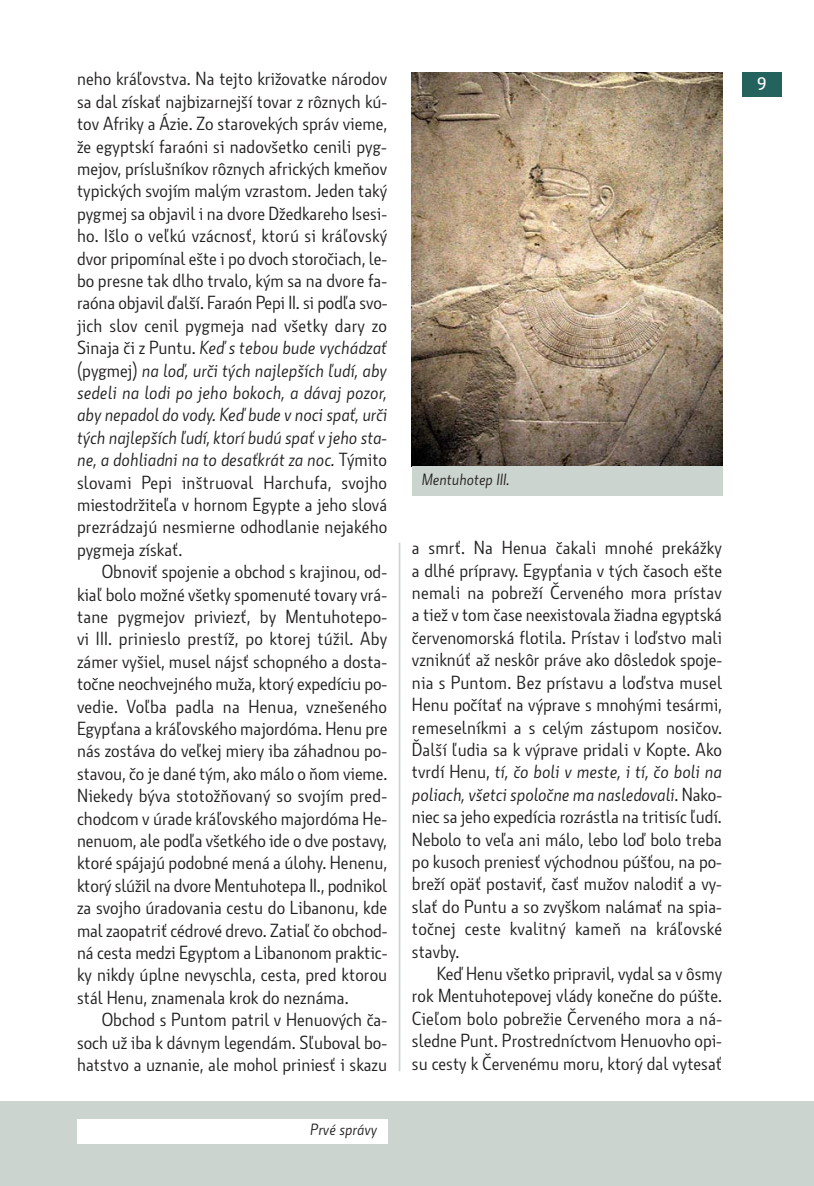
<style>
.page{position:relative;width:814px;height:1186px;background:#fff}
.page>*{position:absolute;margin:0;border:0;box-sizing:border-box;transform-origin:0 0}
.t1{font:18.38px/22.4px "Botanika Lite CE";color:#231f20;text-align:justify}
.t2{font:17.5px "Botanika Demi CE";color:#fff}
.t3{font:italic 15.75px "Botanika Lite CE";color:#231f20}
.s1{font-style:italic}
</style>
<div class="page">
<hr style="left:399px;top:543px;width:1px;height:528px;background:#cbd4cf">
<div style="left:0;top:1101px;width:814px;height:85px;background:#cbd4cf"></div>
<div style="left:742px;top:72px;width:39px;height:25px;background:#24625d"></div>
<div style="left:77px;top:1119px;width:310px;height:25px;background:#fff"></div>
<img style="left:412px;top:72px;width:310px;height:394px">
<div style="left:412px;top:466px;width:310px;height:30px;background:#cbd4cf"></div>
<p class="t1" style="left:77px;top:70px;width:312px">neho kráľovstva. Na tejto križovatke národov sa dal získať najbizarnejší tovar z rôznych kú&shy;tov Afriky a Ázie. Zo starovekých správ vieme, že egyptskí faraóni si nadovšetko cenili pyg&shy;mejov, príslušníkov rôznych afrických kmeňov typických svojím malým vzrastom. Jeden taký pygmej sa objavil i na dvore Džedkareho Isesi&shy;ho. Išlo o veľkú vzácnosť, ktorú si kráľovský dvor pripomínal ešte i po dvoch storočiach, le&shy;bo presne tak dlho trvalo, kým sa na dvore fa&shy;raóna objavil ďalší. Faraón Pepi II. si podľa svo&shy;jich slov cenil pygmeja nad všetky dary zo Sinaja či z Puntu. <span class="s1">Keď s tebou bude vychádzať </span>(pygmej) <span class="s1">na loď, urči tých najlepších ľudí, aby sedeli na lodi po jeho bokoch, a dávaj pozor, aby nepadol do vody. Keď bude v noci spať, urči tých najlepších ľudí, ktorí budú spať v jeho sta&shy;ne, a dohliadni na to desaťkrát za noc.</span> Týmito slovami Pepi inštruoval Harchufa, svojho miestodržiteľa v hornom Egypte a jeho slová prezrádzajú nesmierne odhodlanie nejakého pygmeja získať.</p>
<p class="t1" style="left:77px;top:562px;width:312px;text-indent:25px">Obnoviť spojenie a obchod s krajinou, od&shy;kiaľ bolo možné všetky spomenuté tovary vrá&shy;tane pygmejov priviezť, by Mentuhotepo - vi III. prinieslo prestíž, po ktorej túžil. Aby zámer vyšiel, musel nájsť schopného a dosta&shy;točne neochvejného muža, ktorý expedíciu po&shy;vedie. Voľba padla na Henua, vznešeného Egypťana a kráľovského majordóma. Henu pre nás zostáva do veľkej miery iba záhadnou po&shy;stavou, čo je dané tým, ako málo o ňom vieme.<br>Niekedy býva stotožňovaný so svojím pred&shy;chodcom v úrade kráľovského majordóma He&shy;nenuom, ale podľa všetkého ide o dve postavy, ktoré spájajú podobné mená a úlohy. Henenu, ktorý slúžil na dvore Mentuhotepa II., podnikol za svojho úradovania cestu do Libanonu, kde mal zaopatriť cédrové drevo. Zatiaľ čo obchod&shy;ná cesta medzi Egyptom a Libanonom praktic&shy;ky nikdy úplne nevyschla, cesta, pred ktorou stál Henu, znamenala krok do neznáma.</p>
<p class="t1" style="left:77px;top:1010px;width:312px;text-indent:25px">Obchod s Puntom patril v Henuových ča&shy;soch už iba k dávnym legendám. Sľuboval bo&shy;hatstvo a uznanie, ale mohol priniesť i skazu</p>
<p class="t3" style="left:310px;top:1124px;width:68px">Prvé správy</p>
<p class="t3" style="left:422px;top:474px;width:89px">Mentuhotep III.</p>
<p class="t1" style="left:412px;top:538px;width:312px">a smrť. Na Henua čakali mnohé prekážky a dlhé prípravy. Egypťania v tých časoch ešte nemali na pobreží Červeného mora prístav a tiež v tom čase neexistovala žiadna egyptská červenomorská flotila. Prístav i loďstvo mali vzniknúť až neskôr práve ako dôsledok spoje&shy;nia s Puntom. Bez prístavu a loďstva musel Henu počítať na výprave s mnohými tesármi, remeselníkmi a s celým zástupom nosičov.<br>Ďalší ľudia sa k výprave pridali v Kopte. Ako tvrdí Henu, <span class="s1">tí, čo boli v meste, i tí, čo boli na poliach, všetci spoločne ma nasledovali</span>. Nako&shy;niec sa jeho expedícia rozrástla na tritisíc ľudí.<br>Nebolo to veľa ani málo, lebo loď bolo treba po kusoch preniesť východnou púšťou, na po&shy;breží opäť postaviť, časť mužov nalodiť a vy&shy;slať do Puntu a so zvyškom nalámať na spia&shy;točnej ceste kvalitný kameň na kráľovské stavby.</p>
<p class="t1" style="left:412px;top:964px;width:312px;text-indent:25px">Keď Henu všetko pripravil, vydal sa v ôsmy rok Mentuhotepovej vlády konečne do púšte.<br>Cieľom bolo pobrežie Červeného mora a ná&shy;sledne Punt. Prostredníctvom Henuovho opi&shy;su cesty k Červenému moru, ktorý dal vytesať</p>
<p class="t2" style="left:757px;top:77px;width:11px">9</p>
</div>
